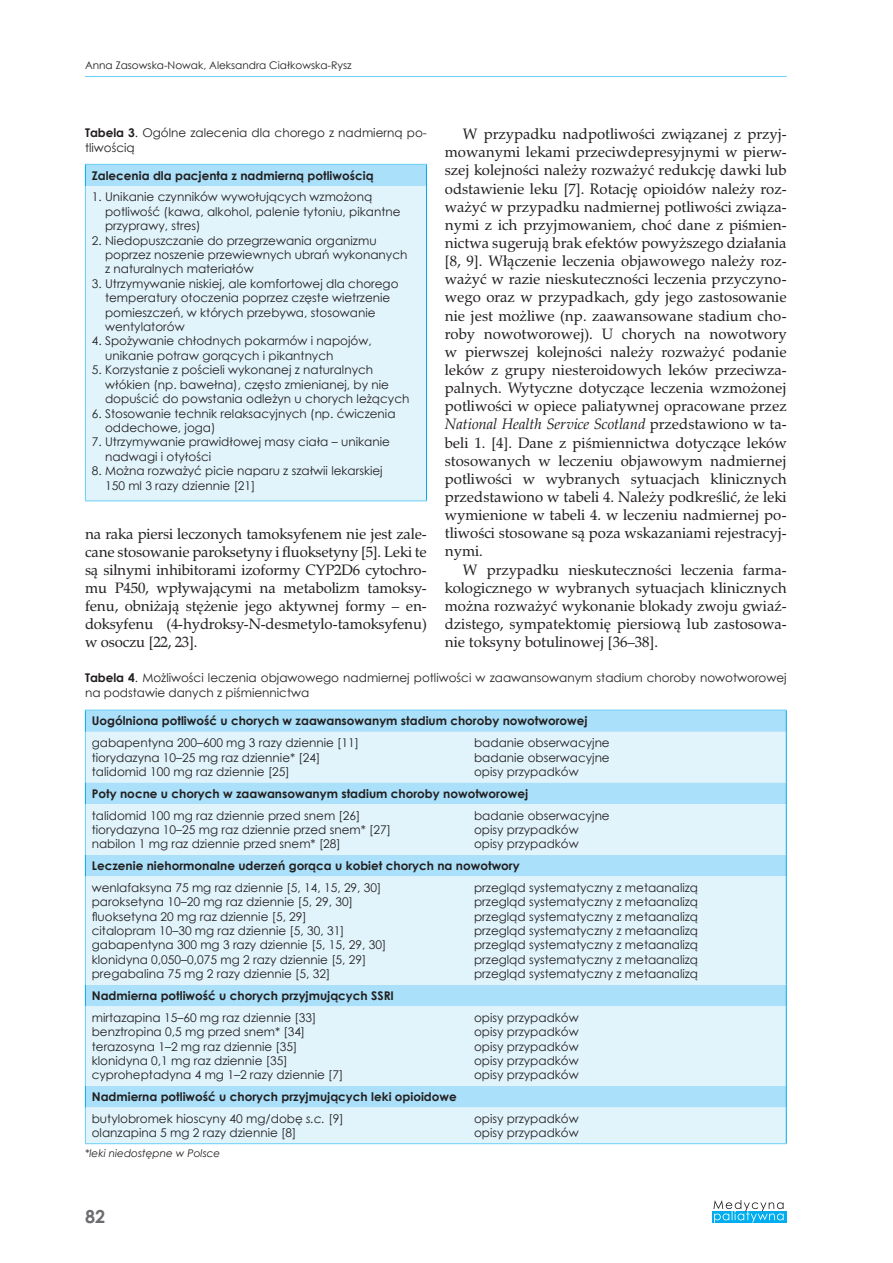
<style>
.page{position:relative;width:893px;height:1263px;background:#fff}
.page>*{position:absolute;margin:0;border:0;box-sizing:border-box;transform-origin:0 0}
.t1{font:700 18px "Century Gothic";color:#6c6d70}
.t2{font:15px/18.1px "Zapf Calligr PL";color:#231f20;text-align:justify}
.t3{font:12px/14.4px "Century Gothic";color:#231f20}
.t4{font:700 12px/21.8px "Century Gothic";color:#231f20}
.t5{font:10.5px "Century Gothic";color:#231f20}
.t6{font:italic 10.5px "Century Gothic";color:#231f20}
.s1{font-weight:700}
.s2{font-style:italic}
.s3{font-weight:400}
.s4{font-weight:400;font-style:italic}
</style>
<div class="page">
<hr style="left:85px;top:76px;width:702px;height:1px;background:#6bcff6">
<div style="left:712px;top:1211px;width:75px;height:11px;background:#00aeef"></div>
<svg style="left:713px;top:1200px;width:71px;height:22px"></svg>
<div style="left:85px;top:164px;width:341px;height:22px;background:#aae0f9"></div>
<div style="left:85px;top:186px;width:341px;height:315px;background:#e1f4fc"></div>
<hr style="left:85px;top:164px;width:342px;height:1px;background:#6bcff6">
<hr style="left:85px;top:186px;width:1px;height:314px;background:#6bcff6">
<hr style="left:85px;top:500px;width:342px;height:1px;background:#6bcff6">
<svg style="left:85px;top:165px;width:1px;height:21px"></svg>
<svg style="left:426px;top:165px;width:1px;height:21px"></svg>
<hr style="left:426px;top:186px;width:1px;height:314px;background:#00aeef">
<div style="left:86px;top:711px;width:700px;height:21px;background:#aae0f9"></div>
<svg style="left:86px;top:732px;width:700px;height:411px;background:#d5effb"></svg>
<hr style="left:85px;top:710px;width:383px;height:1px;background:#6bcff6">
<hr style="left:468px;top:710px;width:319px;height:1px;background:#6bcff6">
<hr style="left:85px;top:732px;width:1px;height:50px;background:#6bcff6">
<hr style="left:85px;top:804px;width:1px;height:51px;background:#6bcff6">
<hr style="left:85px;top:876px;width:1px;height:109px;background:#6bcff6">
<hr style="left:85px;top:1006px;width:1px;height:80px;background:#6bcff6">
<hr style="left:85px;top:1107px;width:1px;height:36px;background:#6bcff6">
<hr style="left:85px;top:1143px;width:383px;height:1px;background:#6bcff6">
<hr style="left:468px;top:1143px;width:319px;height:1px;background:#6bcff6">
<svg style="left:85px;top:710px;width:1px;height:22px"></svg>
<svg style="left:786px;top:711px;width:1px;height:21px"></svg>
<hr style="left:786px;top:732px;width:1px;height:50px;background:#00aeef">
<svg style="left:85px;top:782px;width:1px;height:22px"></svg>
<svg style="left:786px;top:782px;width:1px;height:22px"></svg>
<hr style="left:786px;top:804px;width:1px;height:51px;background:#00aeef">
<svg style="left:85px;top:855px;width:1px;height:21px"></svg>
<svg style="left:786px;top:855px;width:1px;height:21px"></svg>
<hr style="left:786px;top:876px;width:1px;height:109px;background:#00aeef">
<svg style="left:85px;top:985px;width:1px;height:21px"></svg>
<svg style="left:786px;top:985px;width:1px;height:21px"></svg>
<hr style="left:786px;top:1006px;width:1px;height:80px;background:#00aeef">
<svg style="left:85px;top:1086px;width:1px;height:21px"></svg>
<svg style="left:786px;top:1086px;width:1px;height:21px"></svg>
<hr style="left:786px;top:1107px;width:1px;height:36px;background:#00aeef">
<p class="t5" style="left:85px;top:58px;width:268px">Anna Zasowska-Nowak, Aleksandra Ciałkowska-Rysz</p>
<p class="t3" style="left:85px;top:125px;width:343px;line-height:15px"><span class="s1">Tabela 3</span>. Ogólne zalecenia dla chorego z nadmierną po&shy;tliwością</p>
<p class="t4" style="left:92px;top:164px;width:283px">Zalecenia dla pacjenta z nadmierną potliwością</p>
<p class="t3" style="left:105px;top:190px;width:297px;text-indent:-13px">1. Unikanie czynników wywołujących wzmożoną potliwość (kawa, alkohol, palenie tytoniu, pikantne przyprawy, stres)</p>
<p class="t3" style="left:105px;top:233px;width:304px;text-indent:-13px">2. Niedopuszczanie do przegrzewania organizmu poprzez noszenie przewiewnych ubrań wykonanych z naturalnych materiałów</p>
<p class="t3" style="left:105px;top:276px;width:295px;text-indent:-13px">3. Utrzymywanie niskiej, ale komfortowej dla chorego temperatury otoczenia poprzez częste wietrzenie pomieszczeń, w których przebywa, stosowanie wentylatorów</p>
<p class="t3" style="left:105px;top:334px;width:268px;text-indent:-13px">4. Spożywanie chłodnych pokarmów i napojów, unikanie potraw gorących i pikantnych</p>
<p class="t3" style="left:105px;top:363px;width:306px;text-indent:-13px">5. Korzystanie z pościeli wykonanej z naturalnych włókien (np. bawełna), często zmienianej, by nie dopuścić do powstania odleżyn u chorych leżących</p>
<p class="t3" style="left:105px;top:406px;width:292px;text-indent:-13px">6. Stosowanie technik relaksacyjnych (np. ćwiczenia oddechowe, joga)</p>
<p class="t3" style="left:105px;top:435px;width:286px;text-indent:-13px">7. Utrzymywanie prawidłowej masy ciała – unikanie nadwagi i otyłości</p>
<p class="t3" style="left:105px;top:463px;width:279px;text-indent:-13px">8. Można rozważyć picie naparu z szałwii lekarskiej<br>150 ml 3 razy dziennie [21]</p>
<p class="t2" style="left:85px;top:525px;width:343px">na raka piersi leczonych tamoksyfenem nie jest zale&shy;cane stosowanie paroksetyny i fluoksetyny [5]. Leki te są silnymi inhibitorami izoformy CYP2D6 cytochro&shy;mu P450, wpływającymi na metabolizm tamoksy&shy;fenu, obniżają stężenie jego aktywnej formy – en&shy;doksyfenu (4-hydroksy-N-desmetylo-tamoksyfenu) w osoczu [22, 23].</p>
<p class="t2" style="left:445px;top:125px;width:343px;text-indent:18px">W przypadku nadpotliwości związanej z przyj&shy;mowanymi lekami przeciwdepresyjnymi w pierw&shy;szej kolejności należy rozważyć redukcję dawki lub odstawienie leku [7]. Rotację opioidów należy roz&shy;ważyć w przypadku nadmiernej potliwości związa&shy;nymi z ich przyjmowaniem, choć dane z piśmien&shy;nictwa sugerują brak efektów powyższego działania [8, 9]. Włączenie leczenia objawowego należy roz&shy;ważyć w razie nieskuteczności leczenia przyczyno&shy;wego oraz w przypadkach, gdy jego zastosowanie nie jest możliwe (np. zaawansowane stadium cho&shy;roby nowotworowej). U chorych na nowotwory w pierwszej kolejności należy rozważyć podanie leków z grupy niesteroidowych leków przeciwza&shy;palnych. Wytyczne dotyczące leczenia wzmożonej potliwości w opiece paliatywnej opracowane przez <span class="s2">National Health Service Scotland</span> przedstawiono w ta&shy;beli 1. [4]. Dane z piśmiennictwa dotyczące leków stosowanych w leczeniu objawowym nadmiernej potliwości w wybranych sytuacjach klinicznych przedstawiono w tabeli 4. Należy podkreślić, że leki wymienione w tabeli 4. w leczeniu nadmiernej po&shy;tliwości stosowane są poza wskazaniami rejestracyj&shy;nymi.</p>
<p class="t2" style="left:445px;top:560px;width:343px;text-indent:18px">W przypadku nieskuteczności leczenia farma&shy;kologicznego w wybranych sytuacjach klinicznych można rozważyć wykonanie blokady zwoju gwiaź&shy;dzistego, sympatektomię piersiową lub zastosowa&shy;nie toksyny botulinowej [36–38].</p>
<p class="t3" style="left:85px;top:670px;width:703px;line-height:15px"><span class="s1">Tabela 4</span>. Możliwości leczenia objawowego nadmiernej potliwości w zaawansowanym stadium choroby nowotworowej na podstawie danych z piśmiennictwa</p>
<p class="t4" style="left:92px;top:710px;width:497px">Uogólniona potliwość u chorych w zaawansowanym stadium choroby nowotworowej</p>
<p class="t3" style="left:92px;top:735px;width:269px">gabapentyna 200–600 mg 3 razy dziennie [11] tiorydazyna 10–25 mg raz dziennie* [24] talidomid 100 mg raz dziennie [25]</p>
<p class="t3" style="left:474px;top:735px;width:137px;text-align:justify">badanie obserwacyjne badanie obserwacyjne opisy przypadków</p>
<p class="t4" style="left:92px;top:782px;width:438px">Poty nocne u chorych w zaawansowanym stadium choroby nowotworowej</p>
<p class="t3" style="left:92px;top:808px;width:301px">talidomid 100 mg raz dziennie przed snem [26] tiorydazyna 10–25 mg raz dziennie przed snem* [27] nabilon 1 mg raz dziennie przed snem* [28]</p>
<p class="t3" style="left:474px;top:808px;width:137px">badanie obserwacyjne opisy przypadków opisy przypadków</p>
<p class="t4" style="left:92px;top:854px;width:429px">Leczenie niehormonalne uderzeń gorąca u kobiet chorych na nowotwory</p>
<p class="t3" style="left:92px;top:880px;width:296px">wenlafaksyna 75 mg raz dziennie [5, 14, 15, 29, 30] paroksetyna 10–20 mg raz dziennie [5, 29, 30] fluoksetyna 20 mg raz dziennie [5, 29]<br>citalopram 10–30 mg raz dziennie [5, 30, 31] gabapentyna 300 mg 3 razy dziennie [5, 15, 29, 30] klonidyna 0,050–0,075 mg 2 razy dziennie [5, 29] pregabalina 75 mg 2 razy dziennie [5, 32]</p>
<p class="t3" style="left:474px;top:880px;width:225px;text-align:justify">przegląd systematyczny z metaanalizą przegląd systematyczny z metaanalizą przegląd systematyczny z metaanalizą przegląd systematyczny z metaanalizą przegląd systematyczny z metaanalizą przegląd systematyczny z metaanalizą przegląd systematyczny z metaanalizą</p>
<p class="t4" style="left:92px;top:984px;width:304px">Nadmierna potliwość u chorych przyjmujących SSRI</p>
<p class="t3" style="left:92px;top:1010px;width:253px">mirtazapina 15–60 mg raz dziennie [33] benztropina 0,5 mg przed snem* [34] terazosyna 1–2 mg raz dziennie [35] klonidyna 0,1 mg raz dziennie [35] cyproheptadyna 4 mg 1–2 razy dziennie [7]</p>
<p class="t3" style="left:474px;top:1010px;width:106px;text-align:justify">opisy przypadków opisy przypadków opisy przypadków opisy przypadków opisy przypadków</p>
<p class="t4" style="left:92px;top:1085px;width:367px">Nadmierna potliwość u chorych przyjmujących leki opioidowe <span class="s3">butylobromek hioscyny 40 mg/dobę</span> <span class="s4">s.c.</span> <span class="s3">[9]</span></p>
<p class="t3" style="left:92px;top:1125px;width:206px">olanzapina 5 mg 2 razy dziennie [8]</p>
<p class="t3" style="left:474px;top:1111px;width:106px">opisy przypadków opisy przypadków</p>
<p class="t6" style="left:85px;top:1145px;width:137px">*leki niedostępne w Polsce</p>
<h1 class="t1" style="left:85px;top:1202px;width:22px">82</h1>
</div>
